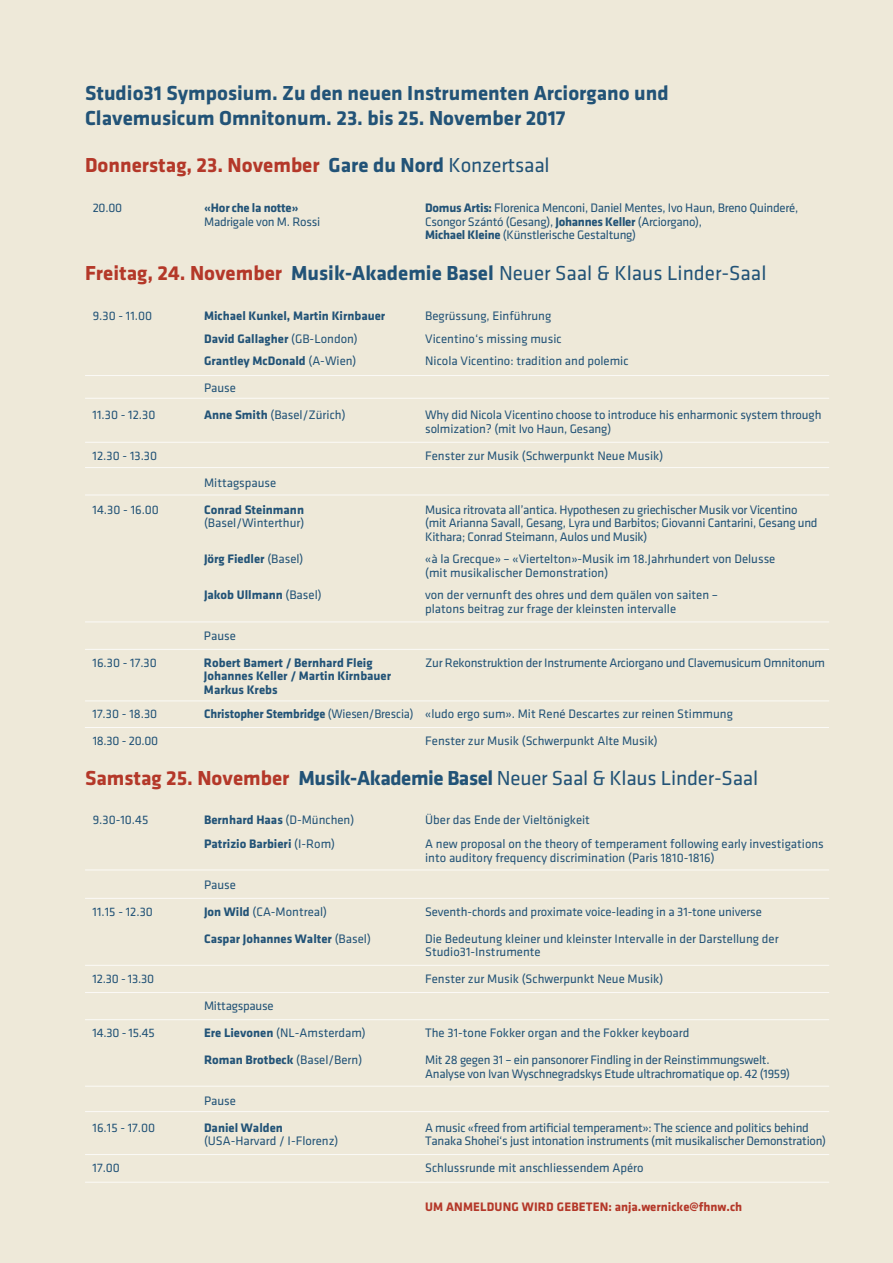
<style>
.page{position:relative;width:893px;height:1263px;background:#eee9d9}
.page>*{position:absolute;margin:0;border:0;box-sizing:border-box;transform-origin:0 0}
.t1{font:21px "Klavika";letter-spacing:-.005em;color:#225377}
.t2{font:700 21px/25.2px "Klavika";color:#225377}
.t3{font:700 21px "Klavika";color:#b43829}
.t4{font:12.75px/13.5px "Klavika";color:#225377}
.t5{font:12.75px/13.5px "Klavika";letter-spacing:-.02em;color:#225377}
.t6{font:700 12.75px/13.5px "Klavika";color:#225377}
.t7{font:700 12.75px "Klavika";letter-spacing:.015em;color:#b43829}
.t8{font:700 12.75px "Klavika";letter-spacing:-.02em;color:#225377}
.s1{color:#225377}
.s2{font-weight:400;color:#225377}
.s3{font-weight:700}
.s4{font-weight:700;color:#b43829}
.s5{font-weight:400}
.s6{font-family:"Klavika Regular TF"}
</style>
<div class="page">
<hr style="left:85px;top:375px;width:744px;height:1px;background:#fff">
<hr style="left:85px;top:398px;width:744px;height:1px;background:#fff">
<hr style="left:85px;top:442px;width:744px;height:1px;background:#fff">
<hr style="left:85px;top:467px;width:744px;height:1px;background:#fff">
<hr style="left:85px;top:495px;width:744px;height:1px;background:#fff">
<hr style="left:85px;top:621px;width:744px;height:1px;background:#fff">
<hr style="left:85px;top:649px;width:744px;height:1px;background:#fff">
<hr style="left:85px;top:700px;width:744px;height:1px;background:#fff">
<hr style="left:85px;top:727px;width:744px;height:1px;background:#fff">
<hr style="left:85px;top:869px;width:744px;height:1px;background:#fff">
<hr style="left:85px;top:898px;width:744px;height:1px;background:#fff">
<hr style="left:85px;top:965px;width:744px;height:1px;background:#fff">
<hr style="left:85px;top:1019px;width:744px;height:1px;background:#fff">
<hr style="left:85px;top:992px;width:744px;height:1px;background:#fff">
<hr style="left:85px;top:1086px;width:744px;height:1px;background:#fff">
<hr style="left:85px;top:1111px;width:744px;height:1px;background:#fff">
<hr style="left:85px;top:1154px;width:744px;height:1px;background:#fff">
<hr style="left:85px;top:1182px;width:744px;height:1px;background:#fff">
<h1 class="t2" style="left:85px;top:80px;width:585px">Studio31 Symposium. Zu den neuen Instrumenten Arciorgano und<br>Clavemusicum Omnitonum. 23. bis 25. November 2017</h1>
<h1 class="t3" style="left:85px;top:153px;width:466px">Donnerstag, 23. November <span class="s1">Gare du Nord</span> <span class="s2">Konzertsaal</span></h1>
<p class="t4" style="left:93px;top:201px;width:31px">20.00</p>
<p class="t8" style="left:204px;top:201px;width:96px">«Hor che la notte»</p>
<p class="t5" style="left:425px;top:201px;width:374px"><span class="s3">Domus Artis:</span> Florenica Menconi, Daniel Mentes, Ivo Haun, Breno Quinderé,</p>
<p class="t5" style="left:204px;top:215px;width:118px">Madrigale von M. Rossi</p>
<p class="t5" style="left:425px;top:215px;width:278px">Csongor Szántó (Gesang), <span class="s3">Johannes Keller</span> (Arciorgano),<br><span class="s3">Michael Kleine</span> (Künstlerische Gestaltung)</p>
<h1 class="t1" style="left:85px;top:262px;width:683px"><span class="s4">Freitag, 24. November</span> <span class="s3">Musik-Akademie Basel</span> Neuer Saal &amp; Klaus Linder-Saal</h1>
<p class="t4" style="left:93px;top:309px;width:61px">9.30 - 11.00</p>
<p class="t6" style="left:204px;top:309px;width:183px">Michael Kunkel, Martin Kirnbauer</p>
<p class="t4" style="left:425px;top:309px;width:128px">Begrüssung, Einführung</p>
<p class="t6" style="left:204px;top:332px;width:155px">David Gallagher <span class="s5">(GB-London)</span></p>
<p class="t4" style="left:425px;top:332px;width:138px">Vicentino‘s missing music</p>
<p class="t6" style="left:204px;top:354px;width:154px">Grantley McDonald <span class="s5">(A-Wien)</span></p>
<p class="t4" style="left:425px;top:354px;width:205px">Nicola Vicentino: tradition and polemic</p>
<p class="t4" style="left:204px;top:381px;width:33px">Pause</p>
<p class="t4" style="left:93px;top:408px;width:64px">11.30 - 12.30</p>
<p class="t4" style="left:204px;top:408px;width:143px"><span class="s3">Anne Smith</span> (Basel/Zürich)</p>
<p class="t4" style="left:425px;top:408px;width:398px">Why did Nicola Vicentino choose to introduce his enharmonic system through solmization<span class="s6">?</span> (mit Ivo Haun, Gesang)</p>
<p class="t4" style="left:93px;top:449px;width:66px">12.30 - 13.30</p>
<p class="t4" style="left:425px;top:449px;width:240px">Fenster zur Musik (Schwerpunkt Neue Musik)</p>
<p class="t4" style="left:204px;top:476px;width:74px">Mittagspause</p>
<p class="t4" style="left:93px;top:503px;width:68px">14.30 - 16.00</p>
<p class="t6" style="left:204px;top:503px;width:102px">Conrad Steinmann</p>
<p class="t5" style="left:425px;top:503px;width:374px">Musica ritrovata all’antica. Hypothesen zu griechischer Musik vor Vicentino</p>
<p class="t4" style="left:204px;top:516px;width:102px">(Basel/Winterthur)</p>
<p class="t5" style="left:425px;top:516px;width:394px">(mit Arianna Savall, Gesang, Lyra und Barbitos; Giovanni Cantarini, Gesang und<br>Kithara; Conrad Steimann, Aulos und Musik)</p>
<p class="t6" style="left:204px;top:552px;width:101px">Jörg Fiedler <span class="s5">(Basel)</span></p>
<p class="t4" style="left:425px;top:552px;width:352px">«à la Grecque» – «Viertelton»-Musik im 18.Jahrhundert von Delusse (mit musikalischer Demonstration)</p>
<p class="t6" style="left:204px;top:588px;width:119px">Jakob Ullmann <span class="s5">(Basel)</span></p>
<p class="t4" style="left:425px;top:588px;width:294px">von der vernunft des ohres und dem quälen von saiten – platons beitrag zur frage der kleinsten intervalle</p>
<p class="t4" style="left:204px;top:629px;width:33px">Pause</p>
<p class="t4" style="left:93px;top:656px;width:66px">16.30 - 17.30</p>
<p class="t6" style="left:204px;top:656px;width:170px">Robert Bamert / Bernhard Fleig</p>
<p class="t5" style="left:425px;top:656px;width:402px">Zur Rekonstruktion der Instrumente Arciorgano und Clavemusicum Omnitonum</p>
<p class="t6" style="left:204px;top:669px;width:189px">Johannes Keller / Martin Kirnbauer<br>Markus Krebs</p>
<p class="t4" style="left:93px;top:707px;width:66px">17.30 - 18.30</p>
<p class="t4" style="left:204px;top:707px;width:530px"><span class="s3">Christopher Stembridge</span> (Wiesen/Brescia) «ludo ergo sum». Mit René Descartes zur reinen Stimmung</p>
<p class="t4" style="left:93px;top:734px;width:67px">18.30 - 20.00</p>
<p class="t4" style="left:425px;top:734px;width:234px">Fenster zur Musik (Schwerpunkt Alte Musik)</p>
<h1 class="t1" style="left:85px;top:767px;width:675px"><span class="s4">Samstag 25. November</span> <span class="s3">Musik-Akademie Basel</span> Neuer Saal &amp; Klaus Linder-Saal</h1>
<p class="t4" style="left:93px;top:813px;width:57px">9.30-10.45</p>
<p class="t6" style="left:204px;top:813px;width:152px">Bernhard Haas <span class="s5">(D-München)</span></p>
<p class="t4" style="left:425px;top:813px;width:166px">Über das Ende der Vieltönigkeit</p>
<p class="t6" style="left:204px;top:837px;width:133px">Patrizio Barbieri <span class="s5">(I-Rom)</span></p>
<p class="t4" style="left:425px;top:837px;width:400px">A new proposal on the theory of temperament following early investigations into auditory frequency discrimination (Paris 1810-1816)</p>
<p class="t4" style="left:204px;top:878px;width:33px">Pause</p>
<p class="t4" style="left:93px;top:905px;width:62px">11.15 - 12.30</p>
<p class="t4" style="left:204px;top:905px;width:125px"><span class="s3">Jon Wild</span> (CA-Montreal)</p>
<p class="t4" style="left:425px;top:905px;width:338px">Seventh-chords and proximate voice-leading in a 31-tone universe</p>
<p class="t6" style="left:204px;top:932px;width:168px">Caspar Johannes Walter <span class="s5">(Basel)</span></p>
<p class="t4" style="left:425px;top:932px;width:355px">Die Bedeutung kleiner und kleinster Intervalle in der Darstellung der<br>Studio31-Instrumente</p>
<p class="t4" style="left:93px;top:972px;width:63px">12.30 - 13.30</p>
<p class="t4" style="left:425px;top:972px;width:240px">Fenster zur Musik (Schwerpunkt Neue Musik)</p>
<p class="t5" style="left:204px;top:999px;width:71px">Mittagspause</p>
<p class="t4" style="left:93px;top:1026px;width:64px">14.30 - 15.45</p>
<p class="t4" style="left:204px;top:1026px;width:163px"><span class="s3">Ere Lievonen</span> (NL-Amsterdam)</p>
<p class="t4" style="left:425px;top:1026px;width:266px">The 31-tone Fokker organ and the Fokker keyboard</p>
<p class="t6" style="left:204px;top:1053px;width:160px">Roman Brotbeck <span class="s5">(Basel/Bern)</span></p>
<p class="t5" style="left:425px;top:1053px;width:366px">Mit 28 gegen 31 – ein pansonorer Findling in der Reinstimmungswelt.<br>Analyse von Ivan Wyschnegradskys Etude ultrachromatique op. 42 (1959)</p>
<p class="t4" style="left:204px;top:1094px;width:33px">Pause</p>
<p class="t4" style="left:93px;top:1121px;width:64px">16.15 - 17.00</p>
<p class="t6" style="left:204px;top:1121px;width:80px">Daniel Walden</p>
<p class="t5" style="left:425px;top:1121px;width:385px">A music «freed from artificial temperament»: The science and politics behind</p>
<p class="t4" style="left:204px;top:1134px;width:136px">(USA-Harvard / I-Florenz)</p>
<p class="t5" style="left:425px;top:1134px;width:402px">Tanaka Shohei‘s just intonation instruments (mit musikalischer Demonstration)</p>
<p class="t4" style="left:93px;top:1161px;width:29px">17.00</p>
<p class="t4" style="left:425px;top:1161px;width:220px">Schlussrunde mit anschliessendem Apéro</p>
<p class="t7" style="left:425px;top:1200px;width:319px">UM ANMELDUNG WIRD GEBETEN: anja.wernicke@fhnw.ch</p>
</div>
